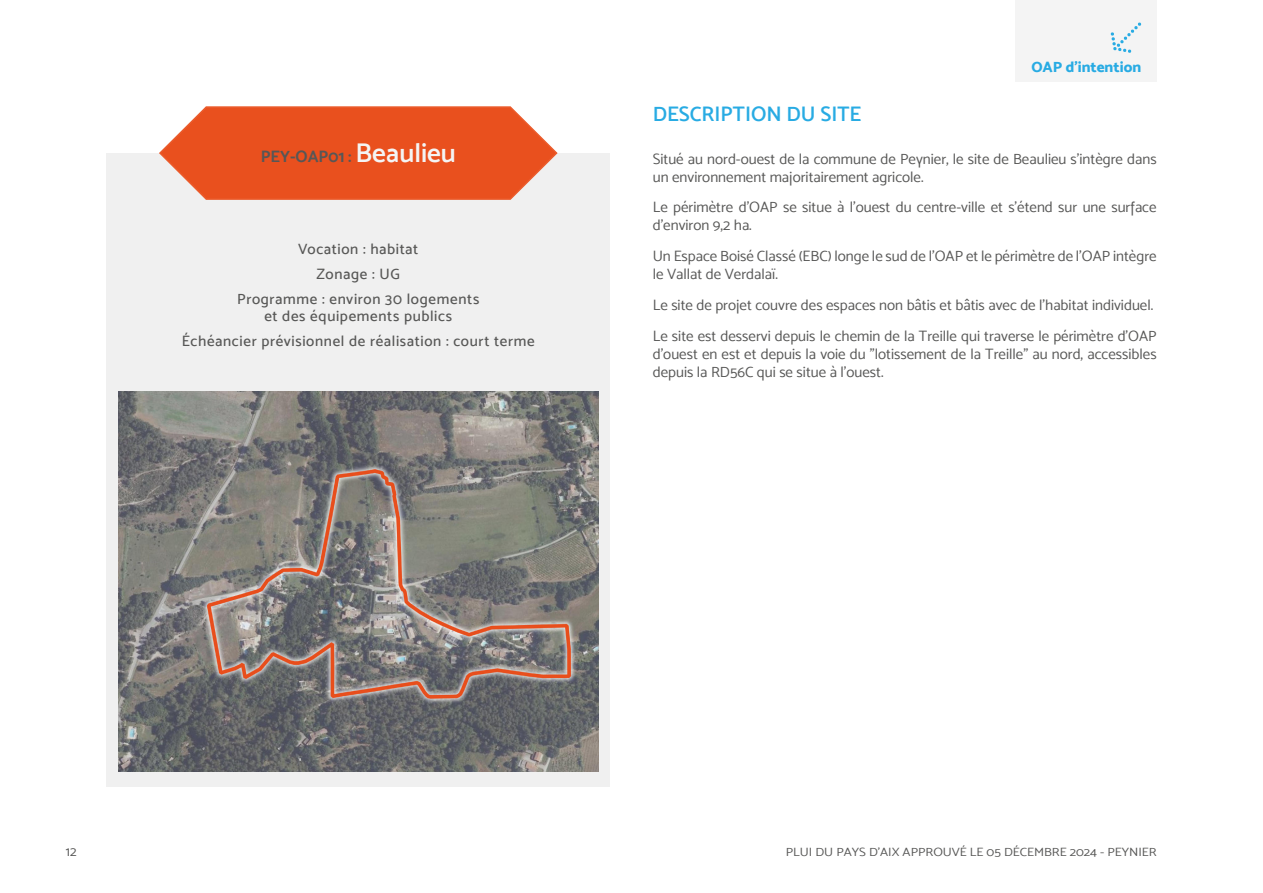
<style>
.page{position:relative;width:1263px;height:893px;background:#fff}
.page>*{position:absolute;margin:0;border:0;box-sizing:border-box;transform-origin:0 0}
.Titre_3_-_bleu{font:21px "Mosk Semi Bold 600";color:#28abe3}
.Nom_OAP{font:16.5px "Mosk Bold 700";color:#575756}
.t1{font:15px/18px "Mosk Normal 400";color:#575756}
.Encadré{font:15px/16.5px "Mosk Medium 500";letter-spacing:.045em;color:#575756;text-align:center}
.t2{font:15px "Mosk Extra Bold 800";color:#28abe3}
.t3{font:13.5px "Mosk Normal 400";color:#575756}
.t4{font:12px "Mosk Normal 400";color:#575756;scale:1.1 1}
.s1{font-family:"Mosk Semi Bold 600";font-size:27px;color:#f4f4f4}
</style>
<div class="page">
<div style="left:106px;top:153px;width:504px;height:634px;background:#f0f0f0"></div>
<svg style="left:159px;top:106px;width:399px;height:94px;background:#ea6439"></svg>
<img style="left:119px;top:391px;width:479px;height:381px">
<div style="left:1015px;top:0;width:142px;height:81px;background:#f4f4f4"></div>
<svg style="left:1110px;top:22px;width:31px;height:31px"></svg>
<p class="Nom_OAP" style="left:261px;top:146px;width:197px">PEY-OAP01 : <span class="s1">Beaulieu</span></p>
<p class="Encadré" style="left:298px;top:241px;width:122px">Vocation : habitat</p>
<p class="Encadré" style="left:317px;top:266px;width:85px">Zonage : UG</p>
<p class="Encadré" style="left:237px;top:291px;width:244px">Programme : environ 30 logements et des équipements publics</p>
<p class="Encadré" style="left:182px;top:332px;width:354px">Échéancier prévisionnel de réalisation : court terme</p>
<p class="t2" style="left:1031px;top:57px;width:111px">OAP d'intention</p>
<p class="Titre_3_-_bleu" style="left:653px;top:102px;width:210px">DESCRIPTION DU SITE</p>
<p class="t1" style="left:653px;top:150px;width:505px">Situé au nord-ouest de la commune de Peynier, le site de Beaulieu s’intègre dans un environnement majoritairement agricole.</p>
<p class="t1" style="left:653px;top:198px;width:505px">Le périmètre d’OAP se situe à l’ouest du centre-ville et s’étend sur une surface d’environ 9,2 ha.</p>
<p class="t1" style="left:653px;top:247px;width:505px">Un Espace Boisé Classé (EBC) longe le sud de l’OAP et le périmètre de l’OAP intègre le Vallat de Verdalaï.</p>
<p class="t1" style="left:653px;top:296px;width:502px">Le site de projet couvre des espaces non bâtis et bâtis avec de l’habitat individuel.</p>
<p class="t1" style="left:653px;top:327px;width:505px;text-align:justify">Le site est desservi depuis le chemin de la Treille qui traverse le périmètre d'OAP d'ouest en est et depuis la voie du "lotissement de la Treille" au nord, accessibles depuis la RD56C qui se situe à l'ouest.</p>
<p class="t3" style="left:66px;top:843px;width:12px">12</p>
<p class="t4" style="left:786px;top:844px;width:339px">PLUI DU PAYS D'AIX APPROUVÉ LE 05 DÉCEMBRE 2024 - PEYNIER</p>
</div>
